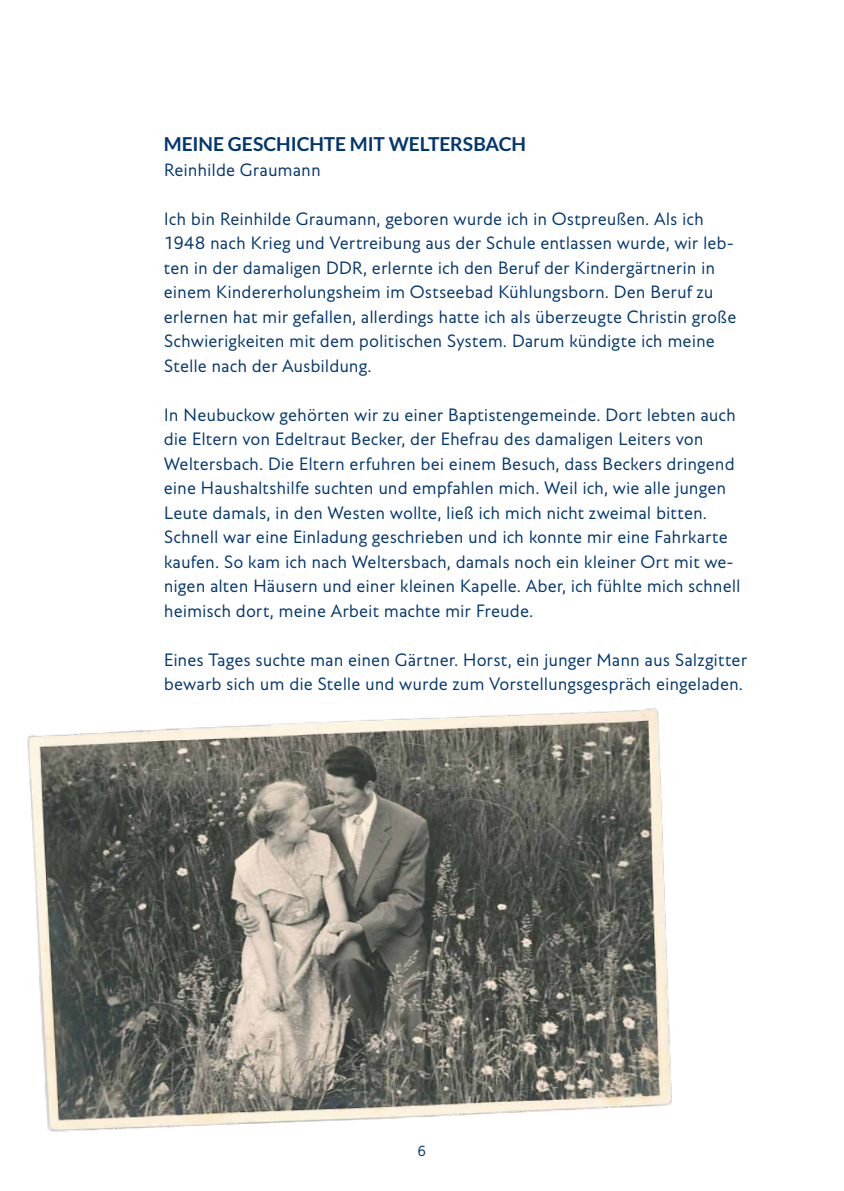
<style>
.page{position:relative;width:844px;height:1191px;background:#fff}
.page>*{position:absolute;margin:0;border:0;box-sizing:border-box;transform-origin:0 0}
.t1{font:300 19.25px/24.5px "Edward Pro";color:#003671}
.t2{font:700 19.25px "Lato";letter-spacing:-.005em;color:#003671}
.t3{font:300 15.75px "Edward Pro";color:#003671}
</style>
<div class="page">
<img style="left:27px;top:708px;width:645px;height:424px">
<p class="t2" style="left:164px;top:133px;width:363px">MEINE GESCHICHTE MIT WELTERSBACH</p>
<p class="t1" style="left:164px;top:157px;width:158px">Reinhilde Graumann</p>
<p class="t1" style="left:164px;top:206px;width:574px">Ich bin Reinhilde Graumann, geboren wurde ich in Ostpreußen. Als ich 1948 nach Krieg und Vertreibung aus der Schule entlassen wurde, wir leb&shy;ten in der damaligen DDR, erlernte ich den Beruf der Kindergärtnerin in einem Kindererholungsheim im Ostseebad Kühlungsborn. Den Beruf zu erlernen hat mir gefallen, allerdings hatte ich als überzeugte Christin große Schwierigkeiten mit dem politischen System. Darum kündigte ich meine Stelle nach der Ausbildung.</p>
<p class="t1" style="left:164px;top:402px;width:578px">In Neubuckow gehörten wir zu einer Baptistengemeinde. Dort lebten auch die Eltern von Edeltraut Becker, der Ehefrau des damaligen Leiters von Weltersbach. Die Eltern erfuhren bei einem Besuch, dass Beckers dringend eine Haushaltshilfe suchten und empfahlen mich. Weil ich, wie alle jungen Leute damals, in den Westen wollte, ließ ich mich nicht zweimal bitten.<br>Schnell war eine Einladung geschrieben und ich konnte mir eine Fahrkarte kaufen. So kam ich nach Weltersbach, damals noch ein kleiner Ort mit we&shy;nigen alten Häusern und einer kleinen Kapelle. Aber, ich fühlte mich schnell heimisch dort, meine Arbeit machte mir Freude.</p>
<p class="t1" style="left:164px;top:647px;width:584px">Eines Tages suchte man einen Gärtner. Horst, ein junger Mann aus Salzgitter bewarb sich um die Stelle und wurde zum Vorstellungsgespräch eingeladen.</p>
<p class="t3" style="left:417px;top:1140px;width:10px">6</p>
</div>
